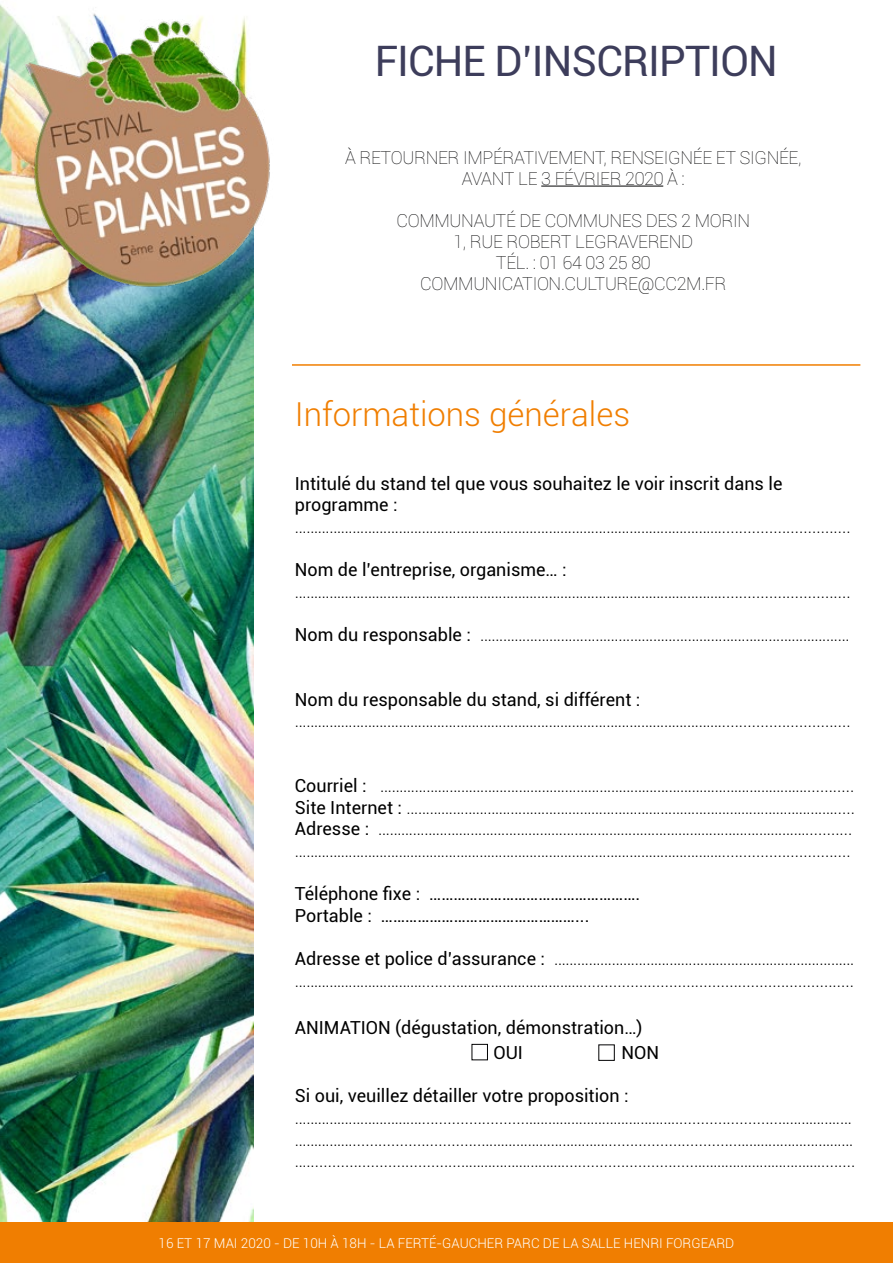
<style>
.page{position:relative;width:893px;height:1263px;background:#fff}
.page>*{position:absolute;margin:0;border:0;box-sizing:border-box;transform-origin:0 0}
.t1{font:42px "Roboto";letter-spacing:-.02em;color:#3d3d5b}
.t2{font:300 33px "Roboto";color:#f07e01}
.t3{font:300 18px/21.6px "Roboto";color:#000}
.t4{font:18px/21.6px "Roboto";color:#000}
.t5{font:100 18px/21px "Roboto";letter-spacing:-.02em;color:#020203;text-align:center}
.t6{font:300 13.5px "Roboto";color:#fff}
.s1{font-weight:400}
</style>
<div class="page">
<img style="left:0;top:4px;width:253px;height:1218px">
<div style="left:0;top:1222px;width:893px;height:41px;background:#f07e01"></div>
<img style="left:15px;top:19px;width:255px;height:279px">
<hr style="left:541px;top:186px;width:122px;height:1px;background:#020203">
<hr style="left:292px;top:364px;width:568px;height:2px;background:#f07e01">
<div style="left:598px;top:1044px;width:17px;height:17px;border:1px solid #020203"></div>
<div style="left:472px;top:1044px;width:16px;height:16px;border:1px solid #020203"></div>
<h1 class="t1" style="left:375px;top:31px;width:404px">FICHE D’INSCRIPTION</h1>
<p class="t5" style="left:345px;top:146px;width:458px">À RETOURNER IMPÉRATIVEMENT, RENSEIGNÉE ET SIGNÉE,<br>AVANT LE 3 FÉVRIER 2020 À :</p>
<p class="t5" style="left:396px;top:209px;width:355px">COMMUNAUTÉ DE COMMUNES DES 2 MORIN<br>1, RUE ROBERT LEGRAVEREND<br>TÉL. : 01 64 03 25 80<br>COMMUNICATION.CULTURE@CC2M.FR</p>
<h2 class="t2" style="left:295px;top:391px;width:337px">Informations générales</h2>
<p class="t4" style="left:295px;top:472px;width:489px">Intitulé du stand tel que vous souhaitez le voir inscrit dans le programme :</p>
<p class="t3" style="left:295px;top:515px;width:557px">…………………………………………………………………………………………………..............................</p>
<p class="t4" style="left:295px;top:558px;width:273px">Nom de l’entreprise, organisme… :</p>
<p class="t3" style="left:295px;top:580px;width:557px">…………………………………………………………………………………………………..............................</p>
<p class="t3" style="left:295px;top:623px;width:556px"><span class="s1">Nom du responsable :</span> ……………………………………………………………………………………</p>
<p class="t4" style="left:295px;top:688px;width:347px">Nom du responsable du stand, si différent :</p>
<p class="t3" style="left:295px;top:710px;width:557px">…………………………………………………………………………………………………..............................</p>
<p class="t3" style="left:295px;top:774px;width:562px"><span class="s1">Courriel :</span> …………………………………………………………………………………………………...........<br><span class="s1">Site Internet :</span> ………………………………………………………………………………………………….....<br><span class="s1">Adresse :</span> …………………………………………………………………………………………………........... …………………………………………………………………………………………………..............................</p>
<p class="t4" style="left:295px;top:882px;width:347px">Téléphone fixe : …………………………………………….<br>Portable : …………………………………………...</p>
<p class="t3" style="left:295px;top:947px;width:561px"><span class="s1">Adresse et police d’assurance :</span> …………………………………………………………………… ……………………………........……………………………...............................................................</p>
<p class="t4" style="left:493px;top:1014px;width:151px;line-height:25.5px;text-indent:-199px">ANIMATION (dégustation, démonstration…)<br>OUI</p>
<p class="t4" style="left:622px;top:1041px;width:39px">NON</p>
<p class="t4" style="left:295px;top:1084px;width:335px">Si oui, veuillez détailler votre proposition :</p>
<p class="t3" style="left:295px;top:1106px;width:562px">……………………………........................…………………………………........................…………….… ……………..............................……………………………..............................………………………… …....................................………………………..............................……………………………........</p>
<p class="t6" style="left:159px;top:1234px;width:577px">16 ET 17 MAI 2020 - DE 10H À 18H - LA FERTÉ-GAUCHER PARC DE LA SALLE HENRI FORGEARD</p>
</div>
